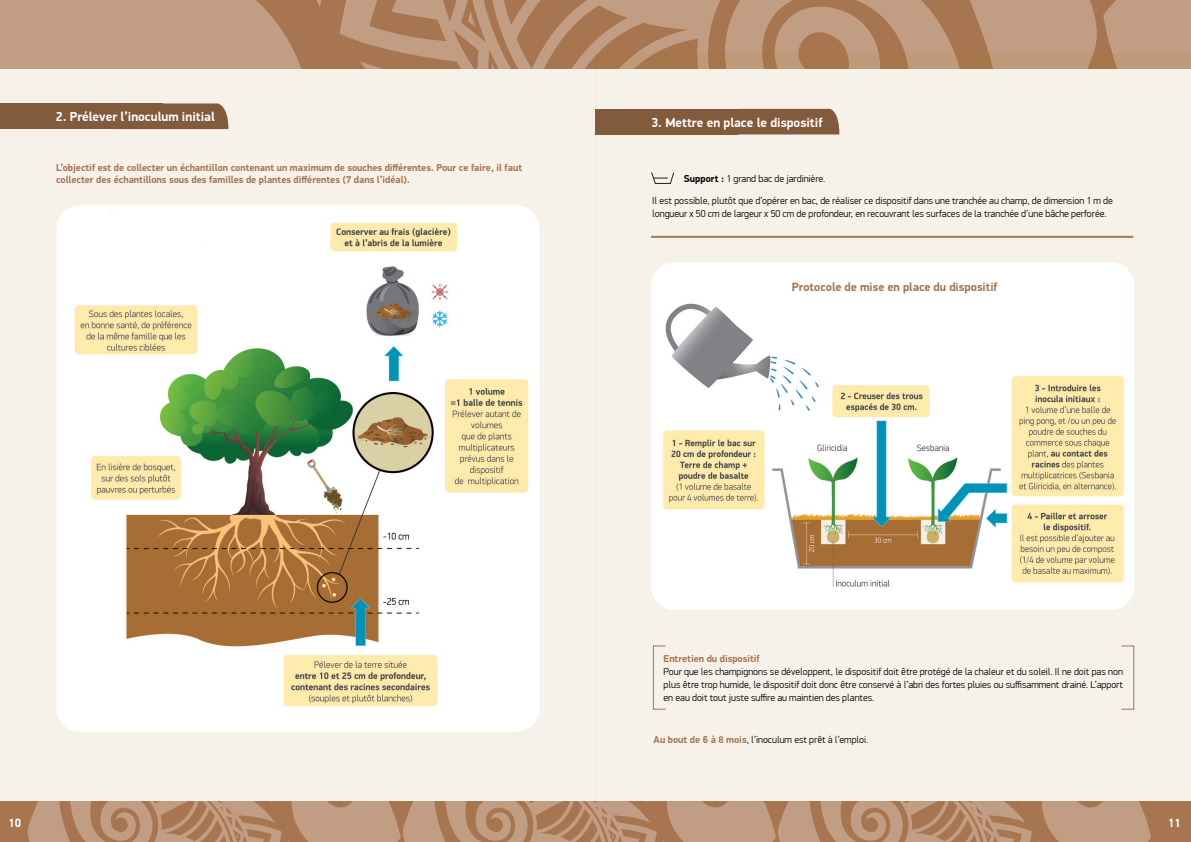
<style>
.page{position:relative;width:1191px;height:842px;background:#fff}
.page>*{position:absolute;margin:0;border:0;box-sizing:border-box;transform-origin:0 0}
.t1{font:700 13px "PF Din Display Pro";color:#fff}
.t2{font:700 12px "PF Din Display Pro";color:#a6734d}
.t3{font:700 12px "PF Din Display Pro";color:#fff}
.t4{font:300 10px/13px "PF Din Display Pro";color:#000001;text-align:justify}
.t5{font:700 10px "PF Din Display Pro";color:#a6734d}
.t6{font:700 10px "PF Din Display Pro";color:#a7754f}
.s1{font-weight:700}
.s2{font-weight:700;color:#a6734d}
</style>
<div class="page">
<div style="left:0;top:53px;width:595px;height:749px;background:#f6f1e9"></div>
<img style="left:57px;top:206px;width:482px;height:525px">
<svg style="left:162px;top:103px;width:66px;height:26px;background:#866244"></svg>
<div style="left:0;top:103px;width:162px;height:26px;background:#815b3c"></div>
<div style="left:0;top:802px;width:1191px;height:40px;background:#a7754f"></div>
<svg style="left:27px;top:802px;width:1124px;height:40px"></svg>
<svg style="left:0;top:0;width:1191px;height:68px;background:#b99173"></svg>
<div style="left:595px;top:53px;width:596px;height:749px;background:#f6f1e9"></div>
<div style="left:738px;top:109px;width:101px;height:25px;background:#815b3c"></div>
<div style="left:595px;top:109px;width:143px;height:25px;background:#815b3c"></div>
<hr style="left:651px;top:236px;width:482px;height:1px;background:#a6734d">
<hr style="left:651px;top:237px;width:482px;height:1px;background:#a6734d">
<svg style="left:651px;top:172px;width:23px;height:12px"></svg>
<div style="left:651px;top:262px;width:483px;height:348px;background:#fff;border-radius:23px"></div>
<img style="left:660px;top:303px;width:474px;height:307px">
<div style="left:653px;top:645px;width:13px;height:65px;border:1px solid #a6734d"></div>
<div style="left:1121px;top:645px;width:13px;height:65px;border:1px solid #a6734d"></div>
<p class="t1" style="left:56px;top:109px;width:160px">2. Prélever l’inoculum initial</p>
<p class="t5" style="left:56px;top:162px;width:467px">L’objectif est de collecter un échantillon contenant un maximum de souches différentes. Pour ce faire, il faut</p>
<p class="t5" style="left:56px;top:174px;width:355px">collecter des échantillons sous des familles de plantes différentes (7 dans l’idéal).</p>
<p class="t1" style="left:651px;top:114px;width:173px">3. Mettre en place le dispositif</p>
<p class="t4" style="left:684px;top:172px;width:143px"><span class="s1">Support :</span> 1 grand bac de jardinière.</p>
<p class="t4" style="left:652px;top:194px;width:462px">Il est possible, plutôt que d’opérer en bac, de réaliser ce dispositif dans une tranchée au champ, de dimension 1 m de</p>
<p class="t4" style="left:652px;top:207px;width:456px">longueur x 50 cm de largeur x 50 cm de profondeur, en recouvrant les surfaces de la tranchée d’une bâche perforée.</p>
<p class="t2" style="left:792px;top:280px;width:207px">Protocole de mise en place du dispositif</p>
<p class="t6" style="left:663px;top:652px;width:98px">Entretien du dispositif</p>
<p class="t4" style="left:663px;top:665px;width:461px">Pour que les champignons se développent, le dispositif doit être protégé de la chaleur et du soleil. Il ne doit pas non plus être trop humide, le dispositif doit donc être conservé à l’abri des fortes pluies ou suffisamment drainé. L’apport en eau doit tout juste suffire au maintien des plantes.</p>
<p class="t4" style="left:653px;top:733px;width:216px"><span class="s2">Au bout de 6 à 8 mois</span>, l’inoculum est prêt à l’emploi.</p>
<p class="t3" style="left:9px;top:815px;width:14px">10</p>
<p class="t3" style="left:1168px;top:815px;width:14px">11</p>
</div>
